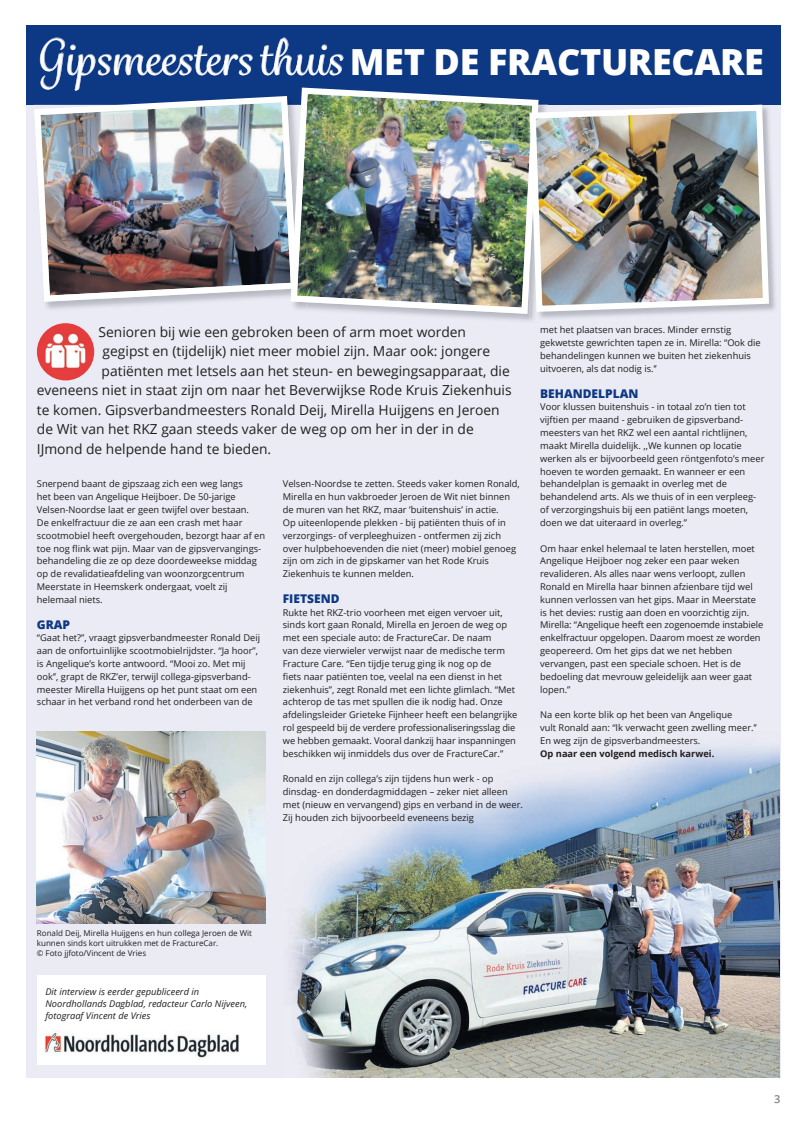
<style>
.page{position:relative;width:806px;height:1129px;background:#fff}
.page>*{position:absolute;margin:0;border:0;box-sizing:border-box;transform-origin:0 0}
.t1{font:500 48px "Grafolita Script";letter-spacing:-.005em;color:#fff}
.t2{font:800 36px "Open Sans";letter-spacing:-.01em;color:#fff}
.t3{font:13.8px "Open Sans";color:#231f20}
.t4{font:800 12px "Open Sans";color:#0d3884}
.t5{font:600 11px "Open Sans";color:#808285}
.t6{font:9.3px/12.8px "Open Sans";color:#231f20}
.t7{font:700 9.3px "Open Sans";color:#231f20}
.t8{font:italic 9.2px/12px "Open Sans";color:#231f20}
.t9{font:8px/10px "Open Sans";color:#231f20}
</style>
<div class="page">
<div style="left:26px;top:26px;width:754px;height:1051px;background:#eaebf4"></div>
<img style="left:284px;top:1077px;width:495px;height:1px">
<img style="left:291px;top:746px;width:488px;height:331px">
<div style="left:26px;top:26px;width:754px;height:79px;background:#0d3884"></div>
<svg style="left:40px;top:37px;width:303px;height:53px"></svg>
<img style="left:37px;top:323px;width:57px;height:57px;border-radius:29px">
<div style="left:37px;top:974px;width:229px;height:90px;background:#fff"></div>
<img style="left:44px;top:1030px;width:195px;height:28px">
<img style="left:37px;top:731px;width:229px;height:192px">
<img style="left:45px;top:302px;width:134px;height:7px">
<img style="left:34px;top:96px;width:256px;height:206px">
<svg style="left:287px;top:96px;width:3px;height:9px"></svg>
<img style="left:290px;top:87px;width:248px;height:227px">
<img style="left:529px;top:190px;width:246px;height:130px">
<img style="left:526px;top:101px;width:245px;height:214px">
<h1 class="t1" style="left:37px;top:26px;width:307px">Gipsmeesters thuis</h1>
<h2 class="t2" style="left:349px;top:34px;width:415px">MET DE FRACTURECARE</h2>
<h3 class="t3" style="left:99px;top:322px;width:369px">Senioren bij wie een gebroken been of arm moet worden</h3>
<h3 class="t3" style="left:103px;top:342px;width:389px">gegipst en (tijdelijk) niet meer mobiel zijn. Maar ook: jongere</h3>
<h3 class="t3" style="left:102px;top:361px;width:409px">patiënten met letsels aan het steun- en bewegingsapparaat, die</h3>
<h3 class="t3" style="left:37px;top:381px;width:476px">eveneens niet in staat zijn om naar het Beverwijkse Rode Kruis Ziekenhuis</h3>
<h3 class="t3" style="left:37px;top:400px;width:464px">te komen. Gipsverbandmeesters Ronald Deij, Mirella Huijgens en Jeroen</h3>
<h3 class="t3" style="left:37px;top:420px;width:438px">de Wit van het RKZ gaan steeds vaker de weg op om her in der in de</h3>
<h3 class="t3" style="left:37px;top:439px;width:236px">IJmond de helpende hand te bieden.</h3>
<p class="t6" style="left:37px;top:477px;width:230px">Snerpend baant de gipszaag zich een weg langs<br>het been van Angelique Heijboer. De 50-jarige Velsen-Noordse laat er geen twijfel over bestaan.<br>De enkelfractuur die ze aan een crash met haar scootmobiel heeft overgehouden, bezorgt haar af en toe nog flink wat pijn. Maar van de gipsvervangings&shy;behandeling die ze op deze doordeweekse middag op de revalidatieafdeling van woonzorgcentrum Meerstate in Heemskerk ondergaat, voelt zij helemaal niets.</p>
<p class="t4" style="left:37px;top:615px;width:35px">GRAP</p>
<p class="t6" style="left:37px;top:631px;width:224px">“Gaat het?’’, vraagt gipsverbandmeester Ronald Deij aan de onfortuinlijke scootmobielrijdster. “Ja hoor’’, is Angelique’s korte antwoord. “Mooi zo. Met mij ook’’, grapt de RKZ’er, terwijl collega-gipsverband&shy;meester Mirella Huijgens op het punt staat om een schaar in het verband rond het onderbeen van de</p>
<p class="t6" style="left:283px;top:477px;width:238px">Velsen-Noordse te zetten. Steeds vaker komen Ronald, Mirella en hun vakbroeder Jeroen de Wit niet binnen de muren van het RKZ, maar ’buitenshuis’ in actie.<br>Op uiteenlopende plekken - bij patiënten thuis of in verzorgings- of verpleeghuizen - ontfermen zij zich over hulpbehoevenden die niet (meer) mobiel genoeg zijn om zich in de gipskamer van het Rode Kruis Ziekenhuis te kunnen melden.</p>
<p class="t4" style="left:283px;top:589px;width:58px">FIETSEND</p>
<p class="t6" style="left:283px;top:605px;width:236px">Rukte het RKZ-trio voorheen met eigen vervoer uit, sinds kort gaan Ronald, Mirella en Jeroen de weg op met een speciale auto: de FractureCar. De naam<br>van deze vierwieler verwijst naar de medische term Fracture Care. “Een tijdje terug ging ik nog op de<br>fiets naar patiënten toe, veelal na een dienst in het ziekenhuis’’, zegt Ronald met een lichte glimlach. “Met achterop de tas met spullen die ik nodig had. Onze afdelingsleider Grieteke Fijnheer heeft een belangrijke rol gespeeld bij de verdere professionaliseringsslag die we hebben gemaakt. Vooral dankzij haar inspanningen beschikken wij inmiddels dus over de FractureCar.’’</p>
<p class="t6" style="left:283px;top:772px;width:241px">Ronald en zijn collega’s zijn tijdens hun werk - op dinsdag- en donderdagmiddagen – zeker niet alleen met (nieuw en vervangend) gips en verband in de weer.<br>Zij houden zich bijvoorbeeld eveneens bezig</p>
<p class="t6" style="left:540px;top:323px;width:222px">met het plaatsen van braces. Minder ernstig gekwetste gewrichten tapen ze in. Mirella: “Ook die behandelingen kunnen we buiten het ziekenhuis uitvoeren, als dat nodig is.’’</p>
<p class="t4" style="left:540px;top:384px;width:100px">BEHANDELPLAN</p>
<p class="t6" style="left:540px;top:400px;width:226px">Voor klussen buitenshuis - in totaal zo’n tien tot vijftien per maand - gebruiken de gipsverband&shy;meesters van het RKZ wel een aantal richtlijnen, maakt Mirella duidelijk. ,,We kunnen op locatie werken als er bijvoorbeeld geen röntgenfoto’s meer hoeven te worden gemaakt. En wanneer er een behandelplan is gemaakt in overleg met de behandelend arts. Als we thuis of in een verpleeg&shy;of verzorgingshuis bij een patiënt langs moeten, doen we dat uiteraard in overleg.’’</p>
<p class="t6" style="left:540px;top:541px;width:224px">Om haar enkel helemaal te laten herstellen, moet Angelique Heijboer nog zeker een paar weken revalideren. Als alles naar wens verloopt, zullen Ronald en Mirella haar binnen afzienbare tijd wel kunnen verlossen van het gips. Maar in Meerstate is het devies: rustig aan doen en voorzichtig zijn.<br>Mirella: “Angelique heeft een zogenoemde instabiele enkelfractuur opgelopen. Daarom moest ze worden geopereerd. Om het gips dat we net hebben vervangen, past een speciale schoen. Het is de bedoeling dat mevrouw geleidelijk aan weer gaat lopen.’’</p>
<p class="t6" style="left:540px;top:708px;width:218px">Na een korte blik op het been van Angelique<br>vult Ronald aan: “Ik verwacht geen zwelling meer.’’<br>En weg zijn de gipsverbandmeesters.</p>
<p class="t7" style="left:540px;top:746px;width:176px">Op naar een volgend medisch karwei.</p>
<p class="t9" style="left:37px;top:927px;width:216px">Ronald Deij, Mirella Huijgens en hun collega Jeroen de Wit kunnen sinds kort uitrukken met de FractureCar.<br>© Foto jjfoto/Vincent de Vries</p>
<p class="t8" style="left:45px;top:985px;width:203px">Dit interview is eerder gepubliceerd in<br>Noordhollands Dagblad, redacteur Carlo Nijveen, fotograaf Vincent de Vries</p>
<p class="t5" style="left:773px;top:1091px;width:8px">3</p>
</div>
